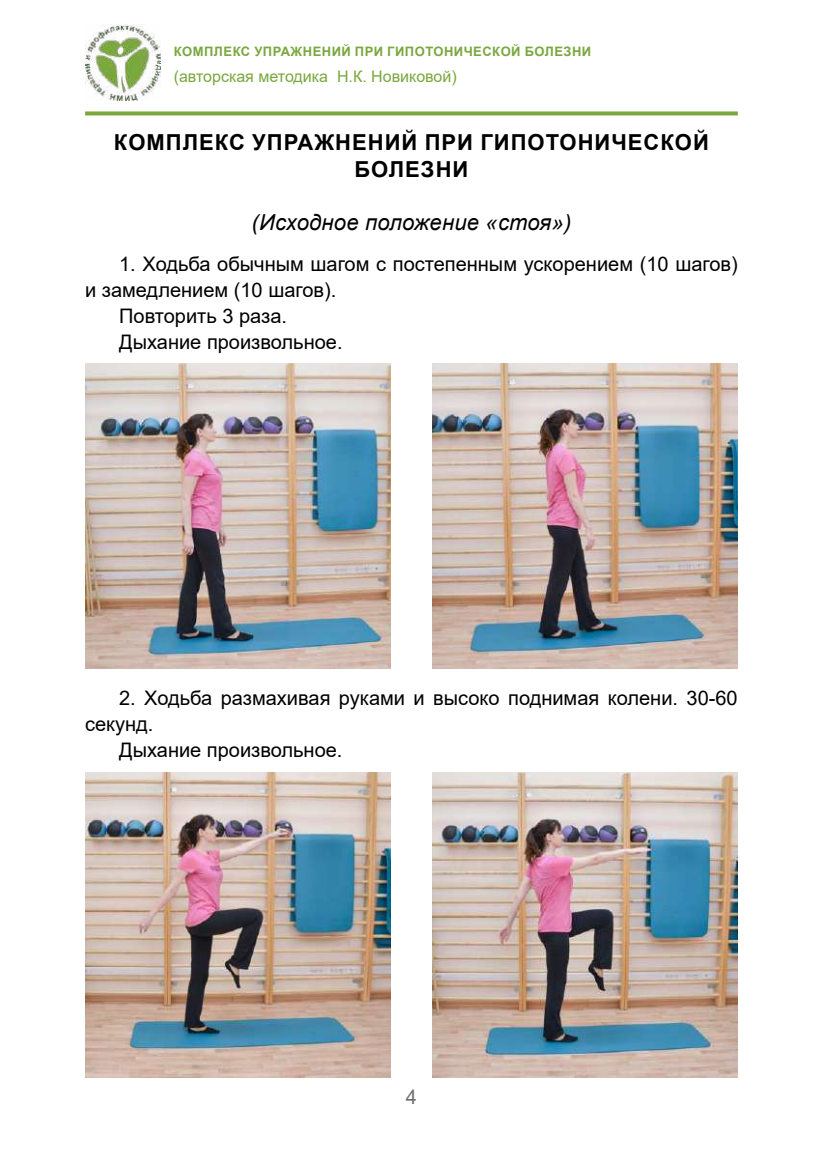
<style>
.page{position:relative;width:823px;height:1163px;background:#fff}
.page>*{position:absolute;margin:0;border:0;box-sizing:border-box;transform-origin:0 0}
.t1{font:700 22px/26.4px "Arial";letter-spacing:.045em;color:#000;text-align:center}
.t2{font:italic 22px "Arial";letter-spacing:.01em;color:#000}
.t3{font:20px "Arial";color:#000}
.t4{font:20px "Arial";color:#706f6f}
.t5{font:16px "Arial";color:#7aa73e}
.t6{font:700 13px "Arial";letter-spacing:.035em;color:#7aa73e}
</style>
<div class="page">
<img style="left:85px;top:24px;width:75px;height:77px">
<svg style="left:85px;top:111px;width:652px;height:4px;background:#89b154"></svg>
<img style="left:85px;top:363px;width:305px;height:305px">
<img style="left:85px;top:772px;width:305px;height:305px">
<img style="left:432px;top:363px;width:305px;height:305px">
<img style="left:432px;top:772px;width:305px;height:305px">
<p class="t6" style="left:174px;top:42px;width:418px">КОМПЛЕКС УПРАЖНЕНИЙ ПРИ ГИПОТОНИЧЕСКОЙ БОЛЕЗНИ</p>
<p class="t5" style="left:173px;top:65px;width:284px">(авторская методика Н.К. Новиковой)</p>
<p class="t1" style="left:114px;top:130px;width:596px">КОМПЛЕКС УПРАЖНЕНИЙ ПРИ ГИПОТОНИЧЕСКОЙ<br>БОЛЕЗНИ</p>
<p class="t2" style="left:251px;top:207px;width:321px">(Исходное положение «стоя»)</p>
<p class="t3" style="left:119px;top:250px;width:619px">1. Ходьба обычным шагом с постепенным ускорением (10 шагов)</p>
<p class="t3" style="left:85px;top:276px;width:253px">и замедлением (10 шагов).</p>
<p class="t3" style="left:119px;top:302px;width:169px">Повторить 3 раза.</p>
<p class="t3" style="left:119px;top:328px;width:225px">Дыхание произвольное.</p>
<p class="t3" style="left:119px;top:684px;width:619px">2. Ходьба размахивая руками и высоко поднимая колени. 30-60</p>
<p class="t3" style="left:85px;top:710px;width:70px">секунд.</p>
<p class="t3" style="left:119px;top:736px;width:225px">Дыхание произвольное.</p>
<p class="t4" style="left:405px;top:1082px;width:13px">4</p>
</div>
